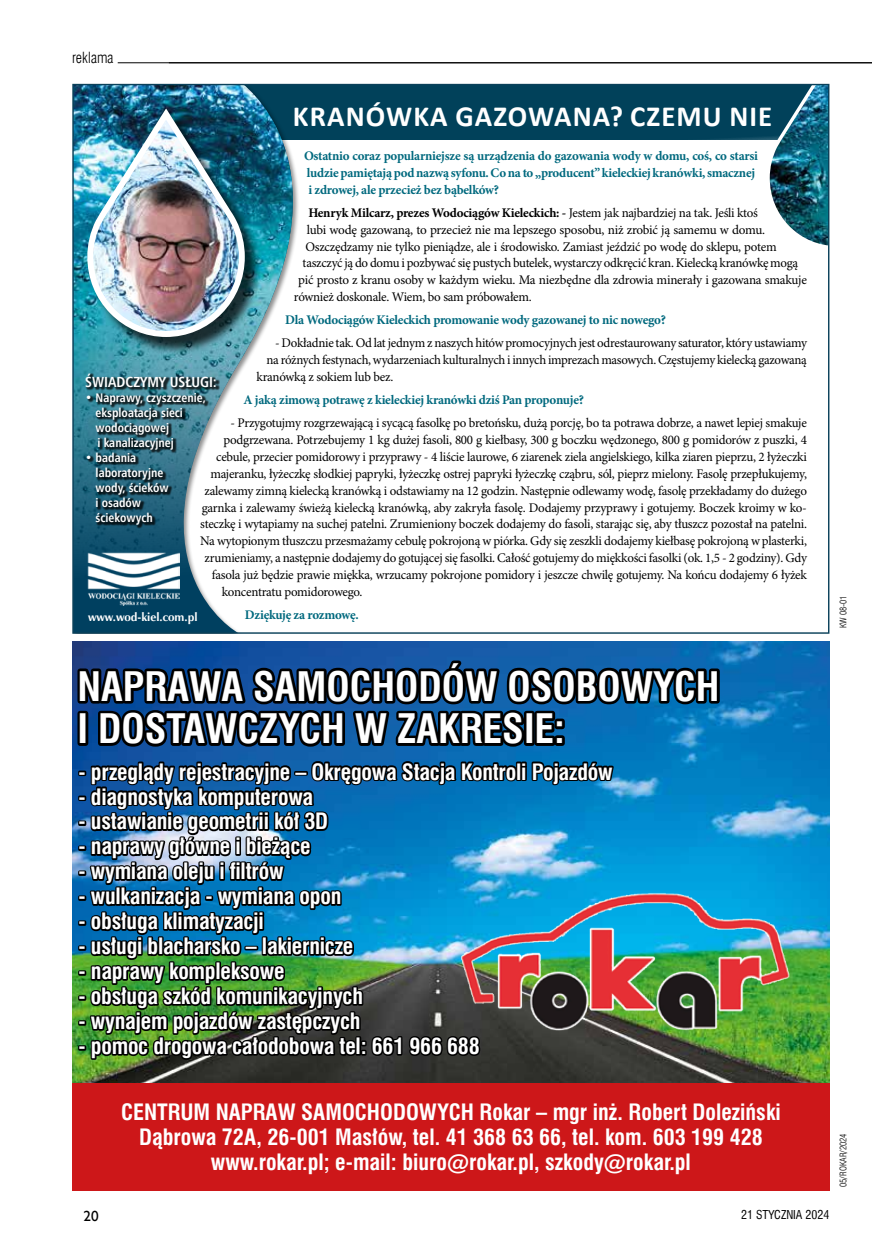
<style>
.page{position:relative;width:872px;height:1234px;background:#fff}
.page>*{position:absolute;margin:0;border:0;box-sizing:border-box;transform-origin:0 0}
.t1{font:700 39.6px/42.3px "Swis 721 Cn EUX";color:#fff}
.t2{font:700 29.25px "Calibri";letter-spacing:.04em;color:#fff}
.t3{font:700 22.05px/24.9px "Swis 721 Cn EUX";letter-spacing:-.01em;color:#fff;text-align:center}
.t4{font:15px "Swis 721 Lt Cn EUX";color:#000}
.t5{font:15px "Humanst 521 EUX";color:#000}
.t6{font:700 14.7px "Humnst 777 Cn EUX";color:#fff}
.t7{font:13.2px "Minion Pro";letter-spacing:-.02em;color:#000}
.t8{font:700 13.2px/16.8px "Minion Pro";letter-spacing:-.02em;color:#00697e}
.t9{font:700 13.2px "Minion Pro";letter-spacing:-.02em;color:#000}
.t10{font:700 12.45px/15px "Humnst 777 Cn EUX";color:#fff}
.t11{font:12px "Swis 721 Cn EUX";color:#000}
.t12{font:700 11.7px "Zapf Humnst EUX";color:#fff}
.t13{font:9px "Swis 721 Lt Cn EUX";color:#000}
.s1{font-weight:400}
</style>
<div class="page">
<hr style="left:118px;top:62px;width:754px;height:1px;background:#000">
<div style="left:225px;top:84px;width:603px;height:56px;background:#01415a"></div>
<div style="left:73px;top:84px;width:227px;height:549px;background:#000;opacity:.44"></div>
<img style="left:74px;top:86px;width:220px;height:545px">
<div style="left:85px;top:373px;width:135px;height:155px;background:#000;opacity:.75"></div>
<img style="left:87px;top:552px;width:92px;height:53px">
<div style="left:89px;top:112px;width:174px;height:243px;background:#000;opacity:.75"></div>
<img style="left:84px;top:103px;width:164px;height:237px">
<img style="left:764px;top:86px;width:63px;height:160px">
<img style="left:72px;top:641px;width:757px;height:442px">
<img style="left:75px;top:622px;width:647px;height:461px">
<div style="left:72px;top:1083px;width:757px;height:107px;background:#cd1719"></div>
<img style="left:434px;top:889px;width:382px;height:143px">
<p class="t4" style="left:72px;top:49px;width:43px">reklama</p>
<h2 class="t2" style="left:293px;top:96px;width:481px">KRANÓWKA GAZOWANA? CZEMU NIE</h2>
<p class="t8" style="left:304px;top:147px;width:455px">Ostatnio coraz popularniejsze są urządzenia do gazowania wody w domu, coś, co starsi ludzie pamiętają pod nazwą syfonu. Co na to „producent” kieleckiej kranówki, smacznej i zdrowej, ale przecież bez bąbelków?</p>
<p class="t9" style="left:308px;top:203px;width:451px">Henryk Milcarz, prezes Wodociągów Kieleckich: - <span class="s1">Jestem jak najbardziej na tak. Jeśli ktoś</span></p>
<p class="t7" style="left:307px;top:221px;width:460px">lubi wodę gazowaną, to przecież nie ma lepszego sposobu, niż zrobić ją samemu w domu.</p>
<p class="t7" style="left:305px;top:238px;width:473px">Oszczędzamy nie tylko pieniądze, ale i środowisko. Zamiast jeździć po wodę do sklepu, potem</p>
<p class="t7" style="left:302px;top:255px;width:497px">taszczyć ją do domu i pozbywać się pustych butelek, wystarczy odkręcić kran. Kielecką kranówkę mogą</p>
<p class="t7" style="left:298px;top:272px;width:510px">pić prosto z kranu osoby w każdym wieku. Ma niezbędne dla zdrowia minerały i gazowana smakuje</p>
<p class="t7" style="left:294px;top:289px;width:239px">również doskonale. Wiem, bo sam próbowałem.</p>
<p class="t8" style="left:285px;top:311px;width:382px">Dla Wodociągów Kieleckich promowanie wody gazowanej to nic nowego?</p>
<p class="t7" style="left:275px;top:335px;width:533px">- Dokładnie tak. Od lat jednym z naszych hitów promocyjnych jest odrestaurowany saturator, który ustawiamy</p>
<p class="t7" style="left:266px;top:352px;width:542px">na różnych festynach, wydarzeniach kulturalnych i innych imprezach masowych. Częstujemy kielecką gazowaną</p>
<p class="t7" style="left:256px;top:369px;width:138px">kranówką z sokiem lub bez.</p>
<p class="t8" style="left:243px;top:391px;width:342px">A jaką zimową potrawę z kieleckiej kranówki dziś Pan proponuje?</p>
<p class="t7" style="left:230px;top:415px;width:578px">- Przygotujmy rozgrzewającą i sycącą fasolkę po bretońsku, dużą porcję, bo ta potrawa dobrze, a nawet lepiej smakuje</p>
<p class="t7" style="left:223px;top:432px;width:585px">podgrzewana. Potrzebujemy 1 kg dużej fasoli, 800 g kiełbasy, 300 g boczku wędzonego, 800 g pomidorów z puszki, 4</p>
<p class="t7" style="left:216px;top:449px;width:592px">cebule, przecier pomidorowy i przyprawy - 4 liście laurowe, 6 ziarenek ziela angielskiego, kilka ziaren pieprzu, 2 łyżeczki</p>
<p class="t7" style="left:210px;top:465px;width:598px">majeranku, łyżeczkę słodkiej papryki, łyżeczkę ostrej papryki łyżeczkę cząbru, sól, pieprz mielony. Fasolę przepłukujemy,</p>
<p class="t7" style="left:205px;top:482px;width:604px">zalewamy zimną kielecką kranówką i odstawiamy na 12 godzin. Następnie odlewamy wodę, fasolę przekładamy do dużego</p>
<p class="t7" style="left:202px;top:499px;width:607px">garnka i zalewamy świeżą kielecką kranówką, aby zakryła fasolę. Dodajemy przyprawy i gotujemy. Boczek kroimy w ko-</p>
<p class="t7" style="left:200px;top:516px;width:608px">steczkę i wytapiamy na suchej patelni. Zrumieniony boczek dodajemy do fasoli, starając się, aby tłuszcz pozostał na patelni.</p>
<p class="t7" style="left:200px;top:533px;width:608px">Na wytopionym tłuszczu przesmażamy cebulę pokrojoną w piórka. Gdy się zeszkli dodajemy kiełbasę pokrojoną w plasterki,</p>
<p class="t7" style="left:205px;top:550px;width:604px">zrumieniamy, a następnie dodajemy do gotującej się fasolki. Całość gotujemy do miękkości fasolki (ok. 1,5 - 2 godziny). Gdy</p>
<p class="t7" style="left:212px;top:566px;width:596px">fasola już będzie prawie miękka, wrzucamy pokrojone pomidory i jeszcze chwilę gotujemy. Na końcu dodajemy 6 łyżek</p>
<p class="t7" style="left:222px;top:583px;width:142px">koncentratu pomidorowego.</p>
<p class="t8" style="left:245px;top:606px;width:115px">Dziękuję za rozmowę.</p>
<p class="t6" style="left:85px;top:372px;width:133px">ŚWIADCZYMY USŁUGI:</p>
<p class="t10" style="left:96px;top:390px;width:112px;text-indent:-10px">• Naprawy, czyszczenie, eksploatacja sieci wodociągowej<br>i kanalizacyjnej</p>
<p class="t10" style="left:96px;top:450px;width:75px;text-indent:-10px">• badania laboratoryjne wody, ścieków i osadów ściekowych</p>
<p class="t12" style="left:88px;top:609px;width:111px">www.wod-kiel.com.pl</p>
<h1 class="t1" style="left:78px;top:667px;width:643px">NAPRAWA SAMOCHODÓW OSOBOWYCH<br>I DOSTAWCZYCH W ZAKRESIE:</h1>
<h3 class="t3" style="left:79px;top:759px;width:535px">- przeglądy rejestracyjne – Okręgowa Stacja Kontroli Pojazdów</h3>
<h3 class="t3" style="left:79px;top:784px;width:236px">- diagnostyka komputerowa</h3>
<h3 class="t3" style="left:79px;top:809px;width:251px">- ustawianie geometrii kół 3D</h3>
<h3 class="t3" style="left:79px;top:834px;width:233px">- naprawy główne i bieżące</h3>
<h3 class="t3" style="left:79px;top:859px;width:206px">- wymiana oleju i filtrów</h3>
<h3 class="t3" style="left:79px;top:884px;width:264px">- wulkanizacja - wymiana opon</h3>
<h3 class="t3" style="left:79px;top:909px;width:187px">- obsługa klimatyzacji</h3>
<h3 class="t3" style="left:79px;top:934px;width:276px">- usługi blacharsko – lakiernicze</h3>
<h3 class="t3" style="left:79px;top:959px;width:207px">- naprawy kompleksowe</h3>
<h3 class="t3" style="left:79px;top:984px;width:286px">- obsługa szkód komunikacyjnych</h3>
<h3 class="t3" style="left:79px;top:1009px;width:283px">- wynajem pojazdów zastępczych</h3>
<h3 class="t3" style="left:79px;top:1034px;width:402px">- pomoc drogowa całodobowa tel: 661 966 688</h3>
<p class="t13" style="left:837px;top:628px;width:35px;rotate:-90deg">KW 08-01</p>
<h3 class="t3" style="left:121px;top:1100px;width:661px">CENTRUM NAPRAW SAMOCHODOWYCH Rokar – mgr inż. Robert Doleziński<br>Dąbrowa 72A, 26-001 Masłów, tel. 41 368 63 66, tel. kom. 603 199 428 www.rokar.pl; e-mail: biuro@rokar.pl, szkody@rokar.pl</h3>
<p class="t5" style="left:83px;top:1206px;width:17px">20</p>
<p class="t11" style="left:741px;top:1206px;width:90px">21 STYCZNIA 2024</p>
<p class="t13" style="left:837px;top:1186px;width:55px;rotate:-90deg">05/ROKAR/2024</p>
</div>
